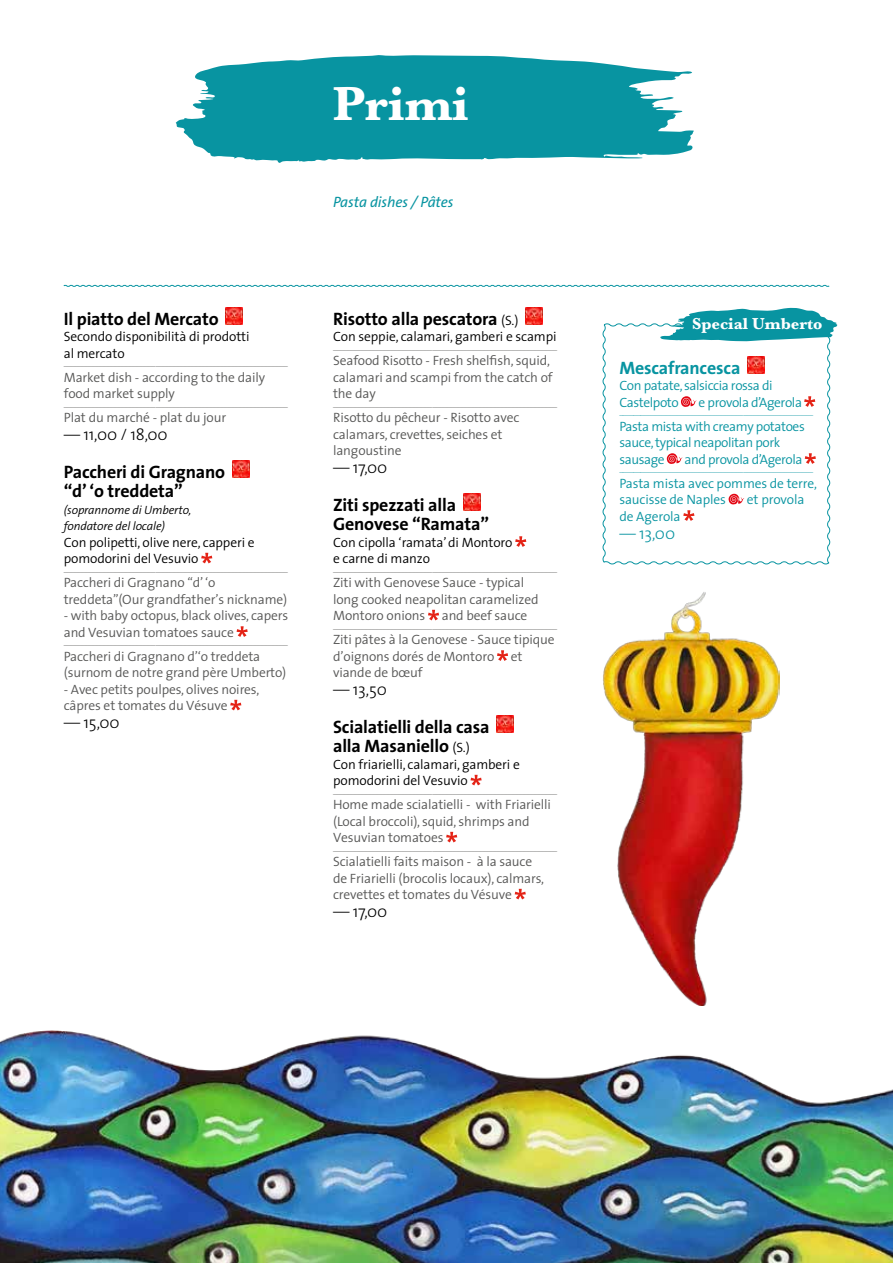
<style>
.page{position:relative;width:893px;height:1263px;background:#fff}
.page>*{position:absolute;margin:0;border:0;box-sizing:border-box;transform-origin:0 0}
.t1{font:700 49.5px "Baskerville";color:#fff}
.t2{font:700 18px/19.5px "The Sans";letter-spacing:-.01em;color:#000}
.t3{font:700 18px "The Sans";letter-spacing:-.01em;color:#0894a1}
.t4{font:300 16.5px "The Sans";letter-spacing:-.01em;color:#000}
.t5{font:700 16.5px "Baskerville";color:#fff}
.t6{font:300 16.5px "The Sans";color:#0894a1}
.t7{font:italic 15px "The Sans B5 Plain";letter-spacing:-.01em;color:#0894a1}
.t8{font:300 13.5px/16.5px "The Sans";letter-spacing:-.01em;color:#575756}
.t9{font:300 13.5px/16.5px "The Sans";letter-spacing:-.01em;color:#000}
.t10{font:300 13.5px/16.5px "The Sans";letter-spacing:-.03em;color:#0894a1}
.t11{font:300 13.5px/16.5px "The Sans";letter-spacing:-.01em;color:#0894a1}
.t12{font:italic 300 12px/16.5px "The Sans B4";letter-spacing:-.01em;color:#000}
.t13{font:300 7.5px "The Sans";color:#575756}
.t14{font:300 7.5px "The Sans";color:#0894a1}
.s1{font-weight:300;font-size:13.5px}
</style>
<div class="page">
<img style="left:226px;top:308px;width:17px;height:17px">
<img style="left:232px;top:461px;width:17px;height:17px">
<svg style="left:201px;top:553px;width:11px;height:10px"></svg>
<svg style="left:237px;top:626px;width:11px;height:11px"></svg>
<svg style="left:230px;top:700px;width:11px;height:10px"></svg>
<svg style="left:63px;top:285px;width:767px;height:2px;background:#7ac5cc"></svg>
<svg style="left:176px;top:55px;width:518px;height:108px;fill:#0894a1"></svg>
<img style="left:526px;top:308px;width:17px;height:17px">
<img style="left:463px;top:494px;width:18px;height:17px">
<svg style="left:515px;top:536px;width:11px;height:11px"></svg>
<svg style="left:428px;top:610px;width:11px;height:10px"></svg>
<svg style="left:497px;top:650px;width:11px;height:11px"></svg>
<img style="left:497px;top:716px;width:17px;height:17px">
<svg style="left:470px;top:775px;width:12px;height:10px"></svg>
<svg style="left:446px;top:832px;width:11px;height:10px"></svg>
<svg style="left:515px;top:889px;width:11px;height:10px"></svg>
<img style="left:603px;top:592px;width:177px;height:414px">
<img style="left:0;top:1030px;width:893px;height:233px">
<svg style="left:678px;top:308px;width:160px;height:29px"></svg>
<svg style="left:602px;top:322px;width:229px;height:243px"></svg>
<h2 class="t2" style="left:64px;top:309px;width:156px">Il piatto del Mercato</h2>
<p class="t9" style="left:64px;top:328px;width:187px">Secondo disponibilità di prodotti al mercato</p>
<p class="t13" style="left:64px;top:357px;width:226px">_____________________________________________________________</p>
<p class="t8" style="left:64px;top:369px;width:203px">Market dish - according to the daily food market supply</p>
<p class="t13" style="left:64px;top:397px;width:226px">_____________________________________________________________</p>
<p class="t8" style="left:64px;top:409px;width:164px">Plat du marché - plat du jour</p>
<p class="t4" style="left:64px;top:421px;width:105px">— 11,00 / 18,00</p>
<h2 class="t2" style="left:64px;top:462px;width:163px">Paccheri di Gragnano “d’ ‘o treddeta”</h2>
<p class="t12" style="left:64px;top:502px;width:129px">(soprannome di Umberto, fondatore del locale)</p>
<p class="t9" style="left:64px;top:534px;width:192px">Con polipetti, olive nere, capperi e pomodorini del Vesuvio</p>
<p class="t13" style="left:64px;top:562px;width:226px">_____________________________________________________________</p>
<p class="t8" style="left:64px;top:574px;width:225px">Paccheri di Gragnano “d’ ‘o treddeta”(Our grandfather’s nickname)</p>
<p class="t8" style="left:64px;top:607px;width:226px">- with baby octopus, black olives, capers and Vesuvian tomatoes sauce</p>
<p class="t13" style="left:64px;top:636px;width:226px">_____________________________________________________________</p>
<p class="t8" style="left:64px;top:648px;width:224px">Paccheri di Gragnano d’‘o treddeta (surnom de notre grand père Umberto)</p>
<p class="t8" style="left:64px;top:681px;width:197px">- Avec petits poulpes, olives noires, câpres et tomates du Vésuve</p>
<p class="t4" style="left:64px;top:709px;width:57px">— 15,00</p>
<h1 class="t1" style="left:333px;top:75px;width:137px">Primi</h1>
<p class="t7" style="left:333px;top:195px;width:122px">Pasta dishes / Pâtes</p>
<h2 class="t2" style="left:333px;top:309px;width:187px">Risotto alla pescatora <span class="s1">(S.)</span></h2>
<p class="t9" style="left:333px;top:328px;width:225px">Con seppie, calamari, gamberi e scampi</p>
<p class="t13" style="left:333px;top:340px;width:226px">_____________________________________________________________</p>
<p class="t8" style="left:333px;top:352px;width:221px">Seafood Risotto - Fresh shelfish, squid, calamari and scampi from the catch of the day</p>
<p class="t13" style="left:333px;top:397px;width:226px">_____________________________________________________________</p>
<p class="t8" style="left:333px;top:409px;width:188px">Risotto du pêcheur - Risotto avec calamars, crevettes, seiches et langoustine</p>
<p class="t4" style="left:333px;top:454px;width:56px">— 17,00</p>
<h2 class="t2" style="left:333px;top:495px;width:158px">Ziti spezzati alla<br>Genovese “Ramata”</h2>
<p class="t9" style="left:333px;top:534px;width:181px">Con cipolla ‘ramata’ di Montoro e carne di manzo</p>
<p class="t13" style="left:333px;top:562px;width:226px">_____________________________________________________________</p>
<p class="t8" style="left:333px;top:574px;width:207px">Ziti with Genovese Sauce - typical long cooked neapolitan caramelized<br>Montoro onions and beef sauce</p>
<p class="t13" style="left:333px;top:619px;width:226px">_____________________________________________________________</p>
<p class="t8" style="left:333px;top:631px;width:223px">Ziti pâtes à la Genovese - Sauce tipique d’oignons dorés de Montoro et viande de bœuf</p>
<p class="t4" style="left:333px;top:676px;width:55px">— 13,50</p>
<h2 class="t2" style="left:333px;top:717px;width:158px">Scialatielli della casa alla Masaniello <span class="s1">(S.)</span></h2>
<p class="t9" style="left:333px;top:756px;width:188px">Con friarielli, calamari, gamberi e pomodorini del Vesuvio</p>
<p class="t13" style="left:333px;top:784px;width:226px">_____________________________________________________________</p>
<p class="t8" style="left:333px;top:796px;width:219px">Home made scialatielli - with Friarielli (Local broccoli), squid, shrimps and<br>Vesuvian tomatoes</p>
<p class="t13" style="left:333px;top:841px;width:226px">_____________________________________________________________</p>
<p class="t8" style="left:333px;top:853px;width:212px">Scialatielli faits maison - à la sauce de Friarielli (brocolis locaux), calmars, crevettes et tomates du Vésuve</p>
<p class="t4" style="left:333px;top:898px;width:56px">— 17,00</p>
<p class="t5" style="left:692px;top:314px;width:132px">Special Umberto</p>
<h2 class="t3" style="left:619px;top:353px;width:122px">Mescafrancesca</h2>
<p class="t10" style="left:619px;top:377px;width:155px">Con patate, salsiccia rossa di<br>Castelpoto</p>
<p class="t10" style="left:699px;top:394px;width:105px">e provola d’Agerola</p>
<p class="t14" style="left:619px;top:406px;width:195px">_____________________________________________________</p>
<p class="t10" style="left:619px;top:418px;width:187px">Pasta mista with creamy potatoes sauce, typical neapolitan pork sausage</p>
<p class="t10" style="left:684px;top:451px;width:120px">and provola d’Agerola</p>
<p class="t14" style="left:619px;top:463px;width:195px">_____________________________________________________</p>
<p class="t11" style="left:619px;top:475px;width:199px">Pasta mista avec pommes de terre, saucisse de Naples</p>
<p class="t11" style="left:747px;top:491px;width:59px">et provola</p>
<p class="t11" style="left:619px;top:508px;width:63px">de Agerola</p>
<p class="t6" style="left:619px;top:520px;width:57px">— 13,00</p>
</div>
